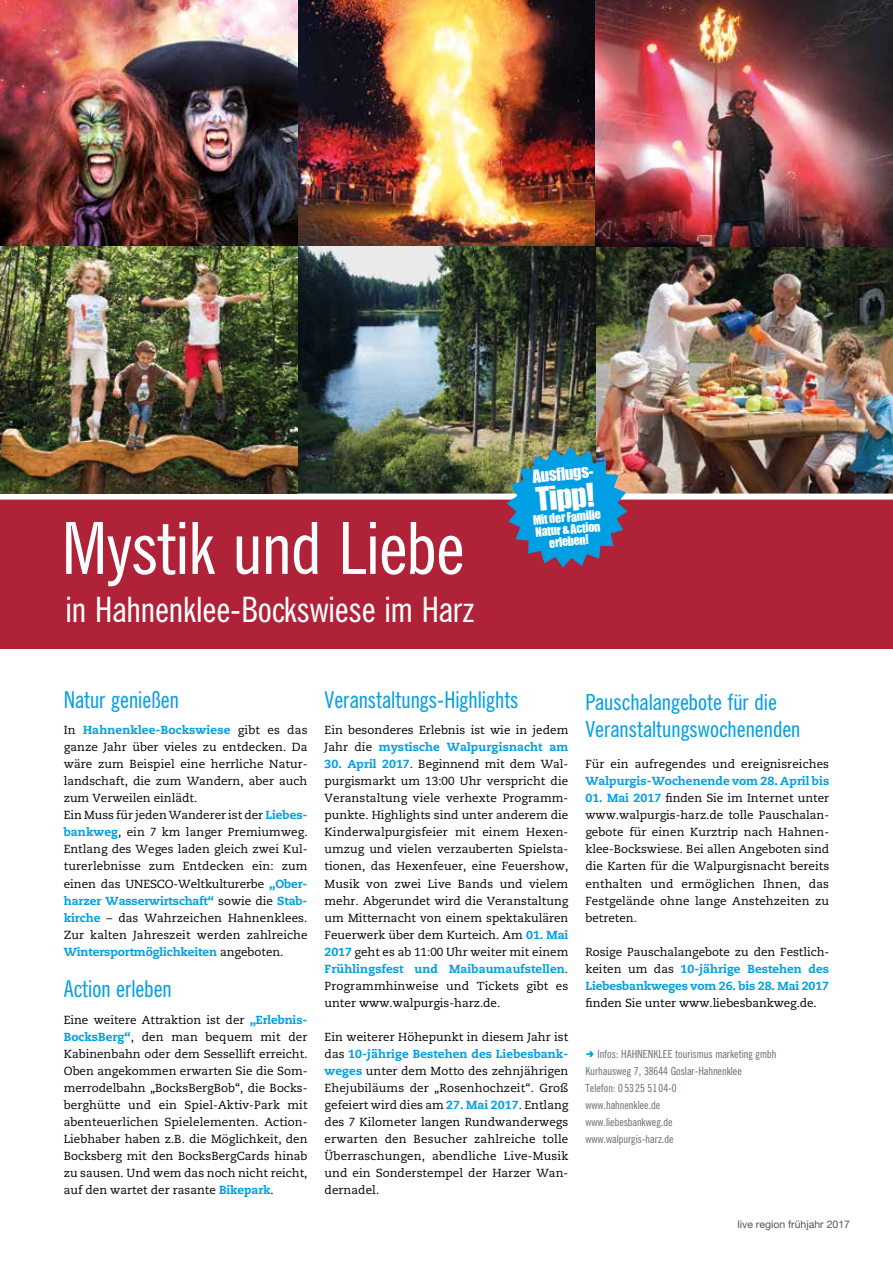
<style>
.page{position:relative;width:893px;height:1263px;background:#fff}
.page>*{position:absolute;margin:0;border:0;box-sizing:border-box;transform-origin:0 0}
.t1{font:67.8px "News Gothic SB Con";letter-spacing:-.01em;color:#fff}
.t2{font:33px "News Gothic SB Con";letter-spacing:-.005em;color:#fff}
.t3{font:30px "Impact";color:#fff}
.t4{font:21.9px "News Gothic SB Con";color:#009fe3;scale:.96 1}
.t5{font:21px/27px "News Gothic SB Con";color:#009fe3}
.t6{font:16.5px "Impact";color:#fff}
.t7{font:12px/12px "Impact";color:#fff;text-align:center}
.t8{font:11.7px/17px "Caecilia";letter-spacing:.005em;color:#000;text-align:justify}
.t9{font:800 11.7px/17px "Caecilia";color:#009fe3;text-align:justify}
.t10{font:10.5px/17px "News Gothic SB Con";color:#697277}
.t11{font:10.5px "Helvetica Neue LT Pro";color:#535454}
.s1{font-weight:800;color:#009fe3}
.s2{font-weight:400;color:#000}
</style>
<div class="page">
<div style="left:0;top:486px;width:893px;height:162px;background:#af2238"></div>
<img style="left:0;top:0;width:893px;height:493px">
<div style="left:0;top:494px;width:893px;height:6px;background:#fff"></div>
<img style="left:507px;top:447px;width:120px;height:121px">
<h1 class="t1" style="left:62px;top:508px;width:404px">Mystik und Liebe</h1>
<h2 class="t2" style="left:66px;top:590px;width:411px">in Hahnenklee-Bockswiese im Harz</h2>
<h3 class="t6" style="left:532px;top:466px;width:74px;rotate:-5deg">Ausflugs-</h3>
<h3 class="t3" style="left:534px;top:481px;width:60px;rotate:-5deg">Tipp!</h3>
<p class="t7" style="left:532px;top:514px;width:70px;rotate:-5deg">Mit der Familie<br>Natur &amp; Action erleben!</p>
<h3 class="t4" style="left:64px;top:687px;width:122px">Natur genießen</h3>
<p class="t8" style="left:64px;top:722px;width:245px;text-align:left">In <span class="s1">Hahnenklee-Bockswiese</span> gibt es das ganze Jahr über vieles zu entdecken. Da wäre zum Beispiel eine herrliche Natur&shy;landschaft, die zum Wandern, aber auch zum Verweilen einlädt.<br>Ein Muss für jeden Wanderer ist der <span class="s1">Liebes&shy;bankweg</span>, ein 7 km langer Premiumweg.<br>Entlang des Weges laden gleich zwei Kul&shy;turerlebnisse zum Entdecken ein: zum einen das UNESCO-Weltkulturerbe <span class="s1">„Ober&shy;harzer Wasserwirtschaft“</span> sowie die <span class="s1">Stab&shy;kirche</span> – das Wahrzeichen Hahnenklees.<br>Zur kalten Jahreszeit werden zahlreiche <span class="s1">Wintersportmöglichkeiten</span> angeboten.</p>
<h3 class="t4" style="left:64px;top:976px;width:114px">Action erleben</h3>
<p class="t8" style="left:64px;top:1011px;width:245px">Eine weitere Attraktion ist der <span class="s1">„Erlebnis-BocksBerg“</span>, den man bequem mit der Kabinenbahn oder dem Sessellift erreicht.<br>Oben angekommen erwarten Sie die Som&shy;merrodelbahn „BocksBergBob“, die Bocks&shy;berghütte und ein Spiel-Aktiv-Park mit abenteuerlichen Spielelementen. Action-Liebhaber haben z.B. die Möglichkeit, den Bocksberg mit den BocksBergCards hinab zu sausen. Und wem das noch nicht reicht, auf den wartet der rasante <span class="s1">Bikepark</span>.</p>
<h3 class="t4" style="left:325px;top:687px;width:204px">Veranstaltungs-Highlights</h3>
<p class="t8" style="left:325px;top:722px;width:245px">Ein besonderes Erlebnis ist wie in jedem<br>Jahr die <span class="s1">mystische Walpurgisnacht am</span></p>
<p class="t8" style="left:325px;top:756px;width:245px"><span class="s1">30. April 2017</span>. Beginnend mit dem Wal&shy;purgismarkt um 13:00 Uhr verspricht die Veranstaltung viele verhexte Programm&shy;punkte. Highlights sind unter anderem die Kinderwalpurgisfeier mit einem Hexen&shy;umzug und vielen verzauberten Spielsta&shy;tionen, das Hexenfeuer, eine Feuershow, Musik von zwei Live Bands und vielem mehr. Abgerundet wird die Veranstaltung um Mitternacht von einem spektakulären Feuerwerk über dem Kurteich. Am <span class="s1">01. Mai 2017</span> geht es ab 11:00 Uhr weiter mit einem <span class="s1">Frühlingsfest und Maibaumaufstellen</span>.<br>Programmhinweise und Tickets gibt es unter www.walpurgis-harz.de.</p>
<p class="t8" style="left:325px;top:1028px;width:245px">Ein weiterer Höhepunkt in diesem Jahr ist das <span class="s1">10-jährige Bestehen des Liebesbank&shy;weges</span> unter dem Motto des zehnjährigen Ehejubiläums der „Rosenhochzeit“. Groß gefeiert wird dies am <span class="s1">27. Mai 2017</span>. Entlang des 7 Kilometer langen Rundwanderwegs erwarten den Besucher zahlreiche tolle Überraschungen, abendliche Live-Musik und ein Sonderstempel der Harzer Wan&shy;dernadel.</p>
<h3 class="t5" style="left:585px;top:688px;width:217px">Pauschalangebote für die<br>Veranstaltungswochenenden</h3>
<p class="t8" style="left:585px;top:756px;width:245px">Für ein aufregendes und ereignisreiches</p>
<p class="t9" style="left:585px;top:773px;width:245px">Walpurgis-Wochenende vom 28. April bis</p>
<p class="t8" style="left:585px;top:790px;width:245px"><span class="s1">01. Mai 2017</span> finden Sie im Internet unter www.walpurgis-harz.de tolle Pauschalan&shy;gebote für einen Kurztrip nach Hahnen&shy;klee-Bockswiese. Bei allen Angeboten sind die Karten für die Walpurgisnacht bereits enthalten und ermöglichen Ihnen, das Festgelände ohne lange Anstehzeiten zu betreten.</p>
<p class="t9" style="left:585px;top:943px;width:245px"><span class="s2">Rosige Pauschalangebote zu den Festlich&shy;keiten um das</span> 10-jährige Bestehen des Liebesbankweges vom 26. bis 28. Mai 2017</p>
<p class="t8" style="left:585px;top:994px;width:233px">finden Sie unter www.liebesbankweg.de.</p>
<p class="t10" style="left:585px;top:1045px;width:192px;text-indent:12px">Infos: HAHNENKLEE tourismus marketing gmbh<br>Kurhausweg 7, 38644 Goslar-Hahnenklee<br>Telefon: 0 53 25 51 04-0<br>www.hahnenklee.de<br>www.liebesbankweg.de<br>www.walpurgis-harz.de</p>
<p class="t11" style="left:737px;top:1218px;width:114px">live region frühjahr 2017</p>
</div>
